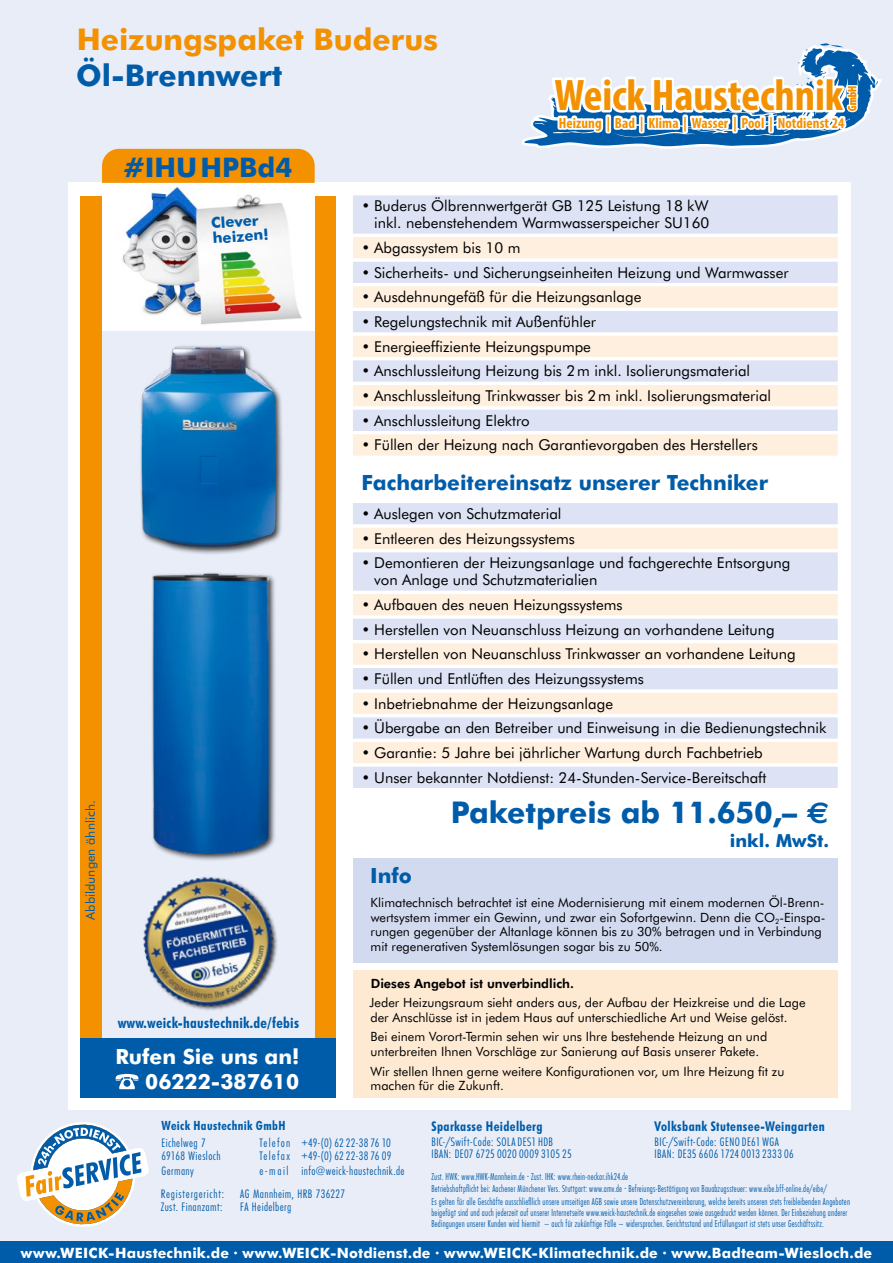
<style>
.page{position:relative;width:893px;height:1263px;background:#e8edf8}
.page>*{position:absolute;margin:0;border:0;box-sizing:border-box;transform-origin:0 0}
.t1{font:700 condensed 44.4px "Myriad Pro";color:#f39100}
.t2{font:700 30px "Futura BT";color:#005ca9}
.t3{font:700 30px "Futura BT";color:#f39100}
.t4{font:700 27px "Futura BT";color:#005ca9}
.t5{font:700 21px "Futura BT";color:#005ca9}
.t6{font:700 21px/25.2px "Futura BT";color:#fff;text-align:right}
.t7{font:700 18px "Futura BT";color:#005ca9}
.t8{font:15px/17px "Futura BT";color:#000;text-align:right}
.t9{font:700 condensed 15px "Futura BT";letter-spacing:.02em;color:#005ca9}
.t10{font:700 15px/15px "Futura BT";color:#005ca9}
.t11{font:700 condensed 14.85px "Myriad Pro";letter-spacing:.005em;color:#f39100}
.t12{font:700 14.25px "Futura BT";letter-spacing:.015em;color:#fff}
.t13{font:700 condensed 13.5px "Futura BT";letter-spacing:.03em;color:#005ca9}
.t14{font:12.75px/14.9px "Futura BT";color:#000}
.t15{font:12.75px/12.8px "Futura PT Cond";letter-spacing:.03em;color:#005ca9}
.t16{font:12.75px/12.8px "Futura PT Cond";letter-spacing:.09em;color:#005ca9}
.t17{font:800 12.75px "Futura BT";color:#000}
.t18{font:12.75px/22.8px "Futura PT Cond";letter-spacing:.06em;color:#005ca9}
.t19{font:700 condensed 12.75px "Futura BT";letter-spacing:.03em;color:#005ca9}
.t20{font:12.75px "Futura BT";color:#005ca9}
.t21{font:700 condensed 11.85px "Myriad Pro";color:#f39100}
.t22{font:10.5px/11.2px "Futura PT Cond";letter-spacing:.015em;color:#005ca9;scale:.88 1}
.s1{font-family:"Euro Sans"}
</style>
<div class="page">
<div style="left:68px;top:183px;width:782px;height:927px;background:#fff"></div>
<div style="left:0;top:1242px;width:893px;height:21px;background:#005ca9"></div>
<div style="left:102px;top:149px;width:213px;height:34px;background:#f39100"></div>
<div style="left:353px;top:970px;width:485px;height:127px;background:#feead3"></div>
<div style="left:81px;top:196px;width:255px;height:901px;background:#f39100"></div>
<div style="left:102px;top:196px;width:213px;height:901px;background:#e8edf8"></div>
<img style="left:104px;top:186px;width:211px;height:144px">
<div style="left:81px;top:1038px;width:255px;height:59px;background:#005ca9"></div>
<div style="left:353px;top:858px;width:485px;height:105px;background:#d2daef"></div>
<div style="left:139px;top:344px;width:145px;height:211px;background:#000;opacity:.75"></div>
<img style="left:139px;top:344px;width:145px;height:206px">
<div style="left:150px;top:572px;width:127px;height:290px;background:#000;opacity:.75"></div>
<img style="left:150px;top:572px;width:125px;height:284px">
<svg style="left:115px;top:1074px;width:24px;height:15px"></svg>
<img style="left:143px;top:876px;width:135px;height:135px">
<div style="left:353px;top:195px;width:485px;height:22px;background:#dde3f4"></div>
<div style="left:353px;top:212px;width:485px;height:22px;background:#dde3f4"></div>
<div style="left:353px;top:237px;width:485px;height:21px;background:#feefde"></div>
<div style="left:353px;top:262px;width:485px;height:21px;background:#dde3f4"></div>
<div style="left:353px;top:286px;width:485px;height:22px;background:#feefde"></div>
<div style="left:353px;top:311px;width:485px;height:21px;background:#dde3f4"></div>
<div style="left:353px;top:336px;width:485px;height:21px;background:#feefde"></div>
<div style="left:353px;top:360px;width:485px;height:22px;background:#dde3f4"></div>
<div style="left:353px;top:385px;width:485px;height:21px;background:#feefde"></div>
<div style="left:353px;top:410px;width:485px;height:21px;background:#dde3f4"></div>
<div style="left:353px;top:434px;width:485px;height:22px;background:#feefde"></div>
<div style="left:353px;top:503px;width:485px;height:21px;background:#dde3f4"></div>
<div style="left:353px;top:528px;width:485px;height:21px;background:#feefde"></div>
<div style="left:353px;top:552px;width:485px;height:22px;background:#dde3f4"></div>
<div style="left:353px;top:569px;width:485px;height:22px;background:#dde3f4"></div>
<div style="left:353px;top:594px;width:485px;height:21px;background:#feefde"></div>
<div style="left:353px;top:619px;width:485px;height:21px;background:#dde3f4"></div>
<div style="left:353px;top:643px;width:485px;height:22px;background:#feefde"></div>
<div style="left:353px;top:668px;width:485px;height:21px;background:#dde3f4"></div>
<div style="left:353px;top:693px;width:485px;height:21px;background:#feefde"></div>
<div style="left:353px;top:717px;width:485px;height:22px;background:#dde3f4"></div>
<div style="left:353px;top:742px;width:485px;height:21px;background:#feefde"></div>
<div style="left:353px;top:767px;width:485px;height:21px;background:#dde3f4"></div>
<svg style="left:17px;top:1122px;width:132px;height:105px"></svg>
<svg style="left:522px;top:43px;width:360px;height:106px"></svg>
<h2 class="t3" style="left:77px;top:21px;width:363px">Heizungspaket Buderus</h2>
<h2 class="t2" style="left:76px;top:57px;width:208px">Öl-Brennwert</h2>
<h3 class="t4" style="left:124px;top:151px;width:170px">#IHUHPBd4</h3>
<h1 class="t1" style="left:555px;top:67px;width:290px">Weick Haustechnik</h1>
<p class="t21" style="left:845px;top:111px;width:27px;rotate:-90deg">GmbH</p>
<p class="t11" style="left:559px;top:113px;width:287px">Heizung | Bad | Klima | Wasser | Pool | Notdienst 24</p>
<p class="t10" style="left:211px;top:215px;width:58px;rotate:-4deg">Clever heizen!</p>
<p class="t20" style="left:83px;top:919px;width:121px;rotate:-90deg">Abbildungen ähnlich.</p>
<p class="t9" style="left:118px;top:1013px;width:183px">www.weick-haustechnik.de/febis</p>
<h3 class="t6" style="left:116px;top:1044px;width:185px">Rufen Sie uns an!<br>06222-387610</h3>
<p class="t8" style="left:361px;top:197px;width:349px">• Buderus Ölbrennwertgerät GB 125 Leistung 18 kW inkl. nebenstehendem Warmwasserspeicher SU160</p>
<p class="t8" style="left:361px;top:239px;width:161px">• Abgassystem bis 10 m</p>
<p class="t8" style="left:361px;top:264px;width:429px">• Sicherheits- und Sicherungseinheiten Heizung und Warmwasser</p>
<p class="t8" style="left:361px;top:288px;width:281px">• Ausdehnungefäß für die Heizungsanlage</p>
<p class="t8" style="left:361px;top:313px;width:236px">• Regelungstechnik mit Außenfühler</p>
<p class="t8" style="left:361px;top:338px;width:231px">• Energieeffiziente Heizungspumpe</p>
<p class="t8" style="left:361px;top:362px;width:390px">• Anschlussleitung Heizung bis 2m inkl. Isolierungsmaterial</p>
<p class="t8" style="left:361px;top:387px;width:411px">• Anschlussleitung Trinkwasser bis 2m inkl. Isolierungsmaterial</p>
<p class="t8" style="left:361px;top:412px;width:170px">• Anschlussleitung Elektro</p>
<p class="t8" style="left:361px;top:436px;width:398px">• Füllen der Heizung nach Garantievorgaben des Herstellers</p>
<h3 class="t5" style="left:361px;top:470px;width:408px">Facharbeitereinsatz unserer Techniker</h3>
<p class="t8" style="left:361px;top:505px;width:202px">• Auslegen von Schutzmaterial</p>
<p class="t8" style="left:361px;top:530px;width:215px">• Entleeren des Heizungssystems</p>
<p class="t8" style="left:374px;top:554px;width:418px;text-align:left;text-indent:-13px">• Demontieren der Heizungsanlage und fachgerechte Entsorgung von Anlage und Schutzmaterialien</p>
<p class="t8" style="left:361px;top:596px;width:263px">• Aufbauen des neuen Heizungssystems</p>
<p class="t8" style="left:361px;top:621px;width:415px">• Herstellen von Neuanschluss Heizung an vorhandene Leitung</p>
<p class="t8" style="left:361px;top:645px;width:436px">• Herstellen von Neuanschluss Trinkwasser an vorhandene Leitung</p>
<p class="t8" style="left:361px;top:670px;width:284px">• Füllen und Entlüften des Heizungssystems</p>
<p class="t8" style="left:361px;top:695px;width:253px">• Inbetriebnahme der Heizungsanlage</p>
<p class="t8" style="left:361px;top:719px;width:467px">• Übergabe an den Betreiber und Einweisung in die Bedienungstechnik</p>
<p class="t8" style="left:361px;top:744px;width:403px">• Garantie: 5 Jahre bei jährlicher Wartung durch Fachbetrieb</p>
<p class="t8" style="left:361px;top:769px;width:407px">• Unser bekannter Notdienst: 24-Stunden-Service-Bereitschaft</p>
<h2 class="t2" style="left:451px;top:794px;width:380px">Paketpreis ab 11.650,– <span class="s1">E</span></h2>
<p class="t7" style="left:730px;top:829px;width:101px">inkl. MwSt.</p>
<h3 class="t5" style="left:370px;top:863px;width:43px">Info</h3>
<p class="t14" style="left:371px;top:894px;width:456px">Klimatechnisch betrachtet ist eine Modernisierung mit einem modernen Öl-Brenn&shy;wertsystem immer ein Gewinn, und zwar ein Sofortgewinn. Denn die CO<sub>2</sub>-Einspa&shy;rungen gegenüber der Altanlage können bis zu 30% betragen und in Verbindung mit regenerativen Systemlösungen sogar bis zu 50%.</p>
<p class="t17" style="left:371px;top:976px;width:205px">Dieses Angebot ist unverbindlich.</p>
<p class="t14" style="left:370px;top:995px;width:438px">Jeder Heizungsraum sieht anders aus, der Aufbau der Heizkreise und die Lage der Anschlüsse ist in jedem Haus auf unterschiedliche Art und Weise gelöst.</p>
<p class="t14" style="left:371px;top:1029px;width:398px">Bei einem Vorort-Termin sehen wir uns Ihre bestehende Heizung an und unterbreiten Ihnen Vorschläge zur Sanierung auf Basis unserer Pakete.</p>
<p class="t14" style="left:370px;top:1063px;width:415px">Wir stellen Ihnen gerne weitere Konfigurationen vor, um Ihre Heizung fit zu machen für die Zukunft.</p>
<p class="t19" style="left:162px;top:1118px;width:125px">Weick Haustechnik GmbH</p>
<p class="t13" style="left:431px;top:1118px;width:113px">Sparkasse Heidelberg</p>
<p class="t15" style="left:431px;top:1135px;width:142px">BIC-/Swift-Code: SOLADES1HDB<br>IBAN: DE07672500200009310525</p>
<p class="t13" style="left:654px;top:1118px;width:172px">Volksbank Stutensee-Weingarten</p>
<p class="t15" style="left:654px;top:1135px;width:141px">BIC-/Swift-Code: GENO DE61 WGA<br>IBAN: DE35660617240013233306</p>
<p class="t22" style="left:431px;top:1171px;width:451px">Zust. HWK: www.HWK-Mannheim.de · Zust. IHK: www.rhein-neckar.ihk24.de<br>Betriebshaftpflicht bei: Aachener Münchener Vers. Stuttgart: www.amv.de · Befreiungs-Bestätigung von Bauabzugssteuer: www.eibe.bff-online.de/eibe/</p>
<p class="t22" style="left:431px;top:1195px;width:477px">Es gelten für alle Geschäfte ausschließlich unsere umseitigen AGB sowie unsere Datenschutzvereinbarung, welche bereits unseren stets freibleibenden Angeboten beigefügt sind und auch jederzeit auf unserer Internetseite www.weick-haustechnik.de eingesehen sowie ausgedruckt werden können. Der Einbeziehung anderer<br>Bedingungen unserer Kunden wird hiermit – auch für zukünftige Fälle – widersprochen. Gerichtsstand und Erfüllungsort ist stets unser Geschäftssitz.</p>
<p class="t16" style="left:259px;top:1137px;width:133px">Telefon +49-(0)6222-387610<br>Telefax +49-(0)6222-387609</p>
<p class="t15" style="left:259px;top:1164px;width:147px">e-mail info@weick-haustechnik.de</p>
<p class="t15" style="left:162px;top:1137px;width:61px">Eichelweg 7<br>69168 Wiesloch</p>
<p class="t18" style="left:161px;top:1159px;width:65px">Germany<br>Registergericht:</p>
<p class="t15" style="left:240px;top:1187px;width:106px">AG Mannheim, HRB 736227</p>
<p class="t15" style="left:161px;top:1200px;width:63px">Zust. Finanzamt:</p>
<p class="t15" style="left:240px;top:1200px;width:53px">FA Heidelberg</p>
<p class="t12" style="left:21px;top:1244px;width:853px">www.WEICK-Haustechnik.de · www.WEICK-Notdienst.de · www.WEICK-Klimatechnik.de · www.Badteam-Wiesloch.de</p>
</div>
